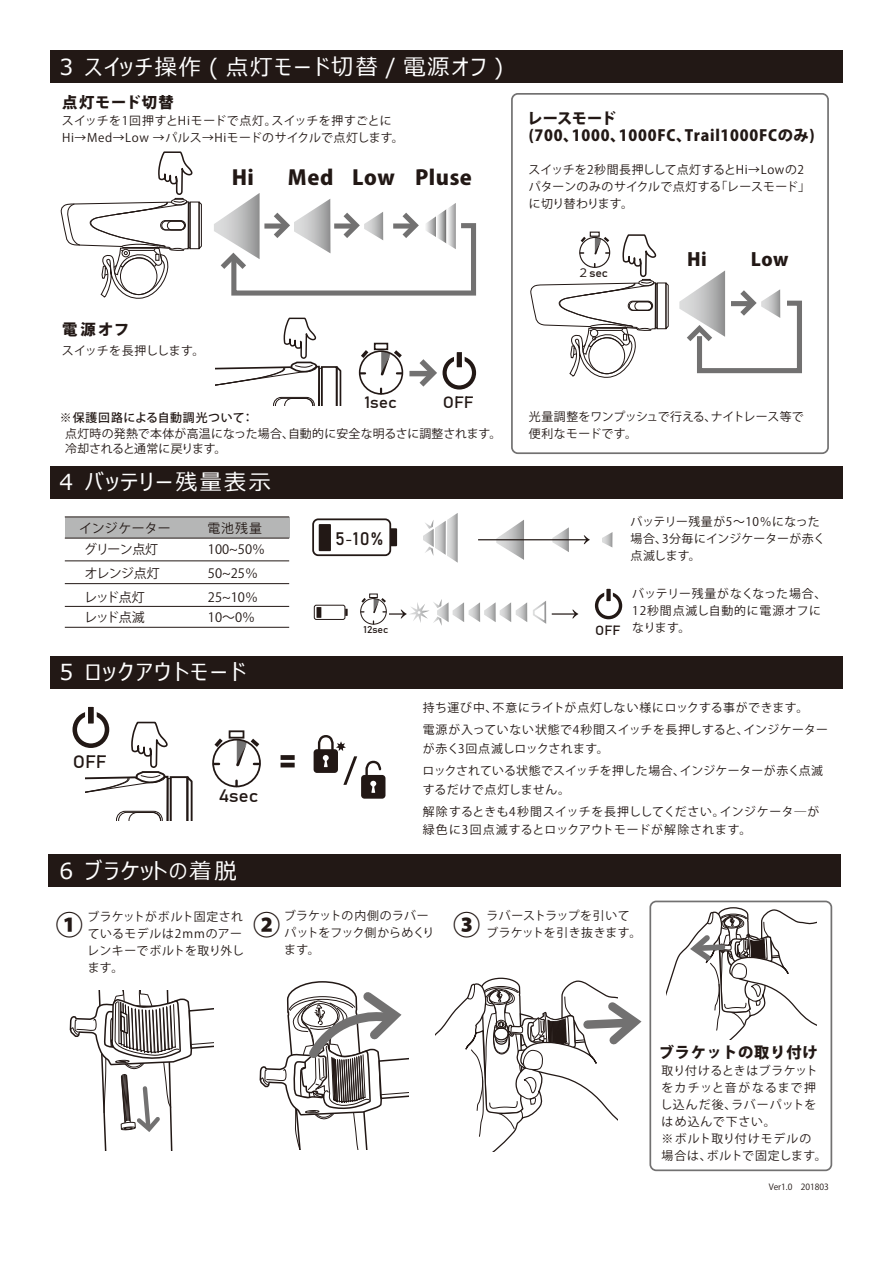
<style>
.page{position:relative;width:893px;height:1263px;background:#fff}
.page>*{position:absolute;margin:0;border:0;box-sizing:border-box;transform-origin:0 0}
.t1{font:800 27.15px "Koz Go Pr 6 N";color:#221815}
.t2{font:22.05px "Meiryo UI";letter-spacing:.1em;color:#fff}
.t3{font:800 20.25px "Koz Go Pr 6 N";letter-spacing:.025em;color:#221815;scale:1.06 1}
.t4{font:18.15px "Bahnschrift";color:#221815}
.t5{font:18px "Bahnschrift";color:#221815;scale:1.06 1}
.t6{font:800 18px "Koz Go Pr 6 N";color:#221815;scale:1.06 1}
.t7{font:16.35px "Bahnschrift";color:#221815;scale:1.06 1}
.t8{font:800 15.3px/17px "Koz Go Pr 6 N";letter-spacing:.05em;color:#221815}
.t9{font:800 15.3px "Koz Go Pro";letter-spacing:.06em;color:#221815}
.t10{font:13.35px "Bahnschrift";color:#221815;scale:1.06 1}
.t11{font:12.9px/20.9px "Koz Go Pr 6 N";color:#221815}
.t12{font:12.9px/20.9px "Koz Go Pr 6 N";letter-spacing:-.05em;color:#221815}
.t13{font:11.85px/17px "Koz Go Pr 6 N";letter-spacing:.025em;color:#221815}
.t14{font:11.85px/17px "Koz Go Pr 6 N";letter-spacing:.07em;color:#221815}
.t15{font:11.85px/17px "Koz Go Pro";letter-spacing:.04em;color:#221815}
.t16{font:11.85px/22px "Koz Go Pr 6 N";letter-spacing:.045em;color:#221815}
.t17{font:11.85px/17px "Koz Go Pr 6 N";letter-spacing:.05em;color:#221815}
.t18{font:11.85px/17px "Koz Go Pr 6 N";color:#221815}
.t19{font:11.85px/17px "Koz Go Pr 6 N";letter-spacing:.005em;color:#221815}
.t20{font:11.85px "Koz Go Pr 6 N";letter-spacing:.06em;color:#221815}
.t21{font:500 11.85px "Koz Go Pr 6 N";letter-spacing:.055em;color:#221815}
.t22{font:11.4px "Bahnschrift";color:#221815;scale:1.06 1}
.t23{font:9.9px "Bahnschrift";color:#221815;scale:1.06 1}
.t24{font:8.55px "Koz Go Pr 6 N";color:#221815}
.s1{font-family:"Koz Go Pr 6 N"}
</style>
<div class="page">
<div style="left:50px;top:50px;width:793px;height:33px;background:#221815"></div>
<div style="left:49px;top:854px;width:792px;height:33px;background:#221815"></div>
<div style="left:50px;top:466px;width:793px;height:33px;background:#221815"></div>
<div style="left:50px;top:656px;width:793px;height:33px;background:#221815"></div>
<svg style="left:602px;top:532px;width:10px;height:15px"></svg>
<div style="left:212px;top:739px;width:49px;height:48px;border:2px solid #221815;border-radius:50%"></div>
<div style="left:229px;top:730px;width:15px;height:8px;border:2px solid #221815"></div>
<svg style="left:235px;top:781px;width:3px;height:5px"></svg>
<svg style="left:236px;top:739px;width:23px;height:28px"></svg>
<div style="left:360px;top:598px;width:27px;height:27px;border:1px solid #221815;border-radius:50%"></div>
<div style="left:369px;top:593px;width:9px;height:5px;border:1px solid #221815"></div>
<svg style="left:361px;top:598px;width:5px;height:5px"></svg>
<div style="left:73px;top:711px;width:36px;height:37px;border:5px solid #221815;border-radius:50%"></div>
<div style="left:85px;top:704px;width:12px;height:22px;background:#221815;border:3px solid #fff"></div>
<div style="left:595px;top:592px;width:27px;height:27px;border:3px solid #221815;border-radius:50%"></div>
<div style="left:604px;top:587px;width:9px;height:16px;background:#221815;border:2px solid #fff"></div>
<div style="left:281px;top:755px;width:14px;height:5px;background:#221815"></div>
<hr style="left:281px;top:763px;width:14px;height:4px;background:#221815">
<svg style="left:314px;top:735px;width:71px;height:64px"></svg>
<div style="left:312px;top:518px;width:79px;height:38px;border:2px solid #221815;border-radius:5px"></div>
<svg style="left:391px;top:528px;width:6px;height:18px"></svg>
<div style="left:319px;top:524px;width:12px;height:27px;background:#221815"></div>
<div style="left:314px;top:605px;width:31px;height:15px;border:1px solid #221815;border-radius:2px"></div>
<svg style="left:345px;top:609px;width:3px;height:7px"></svg>
<div style="left:316px;top:607px;width:5px;height:11px;background:#221815"></div>
<svg style="left:423px;top:513px;width:35px;height:50px"></svg>
<svg style="left:478px;top:520px;width:112px;height:40px"></svg>
<svg style="left:373px;top:598px;width:205px;height:28px"></svg>
<svg style="left:61px;top:151px;width:141px;height:148px"></svg>
<div style="left:657px;top:282px;width:9px;height:47px;border:1px solid #221815"></div>
<svg style="left:665px;top:282px;width:4px;height:48px"></svg>
<div style="left:359px;top:350px;width:44px;height:45px;border:2px solid #221815;border-radius:50%"></div>
<div style="left:374px;top:343px;width:14px;height:7px;border:2px solid #221815"></div>
<svg style="left:361px;top:350px;width:7px;height:8px"></svg>
<svg style="left:380px;top:350px;width:22px;height:26px"></svg>
<div style="left:590px;top:232px;width:10px;height:5px;border:1px solid #221815"></div>
<svg style="left:530px;top:234px;width:127px;height:144px"></svg>
<div style="left:443px;top:356px;width:33px;height:34px;border:4px solid #221815;border-radius:50%"></div>
<div style="left:454px;top:349px;width:11px;height:21px;background:#221815;border:3px solid #fff"></div>
<div style="left:65px;top:517px;width:224px;height:21px;background:#b5b6b6"></div>
<hr style="left:65px;top:517px;width:224px;height:1px;background:#221815">
<hr style="left:65px;top:538px;width:224px;height:1px;background:#221815">
<hr style="left:65px;top:561px;width:224px;height:1px;background:#221815">
<hr style="left:65px;top:583px;width:224px;height:1px;background:#221815">
<hr style="left:65px;top:606px;width:224px;height:1px;background:#221815">
<hr style="left:65px;top:627px;width:224px;height:1px;background:#221815">
<svg style="left:414px;top:359px;width:23px;height:28px"></svg>
<div style="left:409px;top:371px;width:22px;height:5px;background:#727171"></div>
<svg style="left:679px;top:270px;width:123px;height:104px"></svg>
<svg style="left:214px;top:193px;width:263px;height:103px"></svg>
<svg style="left:216px;top:317px;width:126px;height:89px"></svg>
<div style="left:511px;top:93px;width:318px;height:361px;border:2px solid #727171;border-radius:6px"></div>
<svg style="left:667px;top:907px;width:150px;height:133px"></svg>
<svg style="left:435px;top:977px;width:207px;height:174px"></svg>
<div style="left:649px;top:900px;width:183px;height:271px;border:2px solid #727171;border-radius:6px"></div>
<svg style="left:259px;top:981px;width:149px;height:169px"></svg>
<svg style="left:69px;top:721px;width:154px;height:429px"></svg>
<h2 class="t2" style="left:59px;top:52px;width:445px">3 スイッチ操作 ( 点灯モード切替 / 電源オフ )</h2>
<p class="t9" style="left:62px;top:92px;width:113px">点灯モード切替</p>
<p class="t15" style="left:62px;top:113px;width:344px">スイッチを1回押すとHiモードで点灯。スイッチを押すごとに<br>Hi→Med→Low →パルス→Hiモードのサイクルで点灯します。</p>
<h3 class="t3" style="left:232px;top:166px;width:23px">Hi</h3>
<h3 class="t3" style="left:288px;top:166px;width:175px">Med Low Pluse</h3>
<p class="t9" style="left:62px;top:320px;width:69px">電源オフ</p>
<p class="t13" style="left:62px;top:343px;width:144px">スイッチを長押しします。</p>
<h3 class="t7" style="left:364px;top:392px;width:32px">1sec</h3>
<h3 class="t7" style="left:443px;top:392px;width:31px">OFF</h3>
<p class="t21" style="left:60px;top:410px;width:195px">※保護回路による自動調光ついて：</p>
<p class="t13" style="left:65px;top:426px;width:437px;line-height:15.3px">点灯時の発熱で本体が高温になった場合、自動的に安全な明るさに調整されます。冷却されると通常に戻ります。</p>
<h2 class="t2" style="left:59px;top:467px;width:213px">4 バッテリー残量表示</h2>
<p class="t11" style="left:84px;top:518px;width:179px;text-indent:-5px">インジケーター　　 電池残量グリーン点灯</p>
<p class="t11" style="left:208px;top:539px;width:59px">100~50％</p>
<p class="t11" style="left:85px;top:563px;width:76px">オレンジ点灯</p>
<p class="t11" style="left:208px;top:563px;width:52px">50~25％</p>
<p class="t12" style="left:84px;top:587px;width:62px">レッド点灯レッド点滅</p>
<p class="t11" style="left:208px;top:587px;width:52px;line-height:20.2px">25~10％<br>10～0％</p>
<h2 class="t2" style="left:59px;top:657px;width:188px">5 ロックアウトモード</h2>
<h3 class="t4" style="left:335px;top:527px;width:50px">5<span class="s1">-</span>10%</h3>
<p class="t23" style="left:364px;top:623px;width:25px">12sec</p>
<p class="t8" style="left:527px;top:110px;width:289px">レースモード<br>(700、1000、1000FC、Trail1000FCのみ)</p>
<p class="t13" style="left:528px;top:161px;width:283px">スイッチを2秒間長押しして点灯するとHi→Lowの2パターンのみのサイクルで点灯する「レースモード」に切り替わります。</p>
<p class="t22" style="left:577px;top:266px;width:30px"><span class="s1">２</span>sec</p>
<h3 class="t6" style="left:687px;top:249px;width:20px">Hi</h3>
<h3 class="t6" style="left:751px;top:249px;width:37px">Low</h3>
<p class="t18" style="left:529px;top:409px;width:276px">光量調整をワンプッシュで行える、ナイトレース等で便利なモードです。　</p>
<p class="t10" style="left:595px;top:621px;width:25px">OFF</p>
<p class="t13" style="left:630px;top:513px;width:196px">バッテリー残量が5～10％になった場合、3分毎にインジケーターが赤く点滅します。</p>
<p class="t17" style="left:632px;top:586px;width:195px">バッテリー残量がなくなった場合、<br>12秒間点滅し自動的に電源オフになります。</p>
<h3 class="t5" style="left:73px;top:751px;width:33px">OFF</h3>
<h3 class="t5" style="left:218px;top:784px;width:39px">4sec</h3>
<h2 class="t2" style="left:59px;top:855px;width:179px">6 ブラケットの着脱</h2>
<p class="t13" style="left:423px;top:697px;width:407px;line-height:22px">持ち運び中、不意にライトが点灯しない様にロックする事ができます。<br>電源が入っていない状態で4秒間スイッチを長押しすると、インジケーター</p>
<p class="t13" style="left:423px;top:738px;width:402px;line-height:22px">が赤く3回点滅しロックされます。<br>ロックされている状態でスイッチを押した場合、インジケーターが赤く点滅</p>
<p class="t16" style="left:423px;top:779px;width:398px">するだけで点灯しません。<br>解除するときも4秒間スイッチを長押ししてください。インジケータ―が</p>
<p class="t20" style="left:423px;top:823px;width:330px">緑色に3回点滅するとロックアウトモードが解除されます。</p>
<p class="t13" style="left:87px;top:908px;width:158px">ブラケットがボルト固定されているモデルは2mmのアーレンキーでボルトを取り外します。</p>
<p class="t19" style="left:284px;top:908px;width:152px">ブラケットの内側のラバーパットをフック側からめくります。</p>
<p class="t13" style="left:486px;top:907px;width:156px">ラバーストラップを引いてブラケットを引き抜きます。</p>
<h1 class="t1" style="left:56px;top:909px;width:29px">①</h1>
<h1 class="t1" style="left:253px;top:909px;width:29px">②</h1>
<h1 class="t1" style="left:453px;top:909px;width:29px">③</h1>
<p class="t8" style="left:659px;top:1045px;width:160px">ブラケットの取り付け</p>
<p class="t14" style="left:660px;top:1062px;width:168px">取り付けるときはブラケットをカチッと音がなるまで押し込んだ後、ラバーパットをはめ込んで下さい。<br>※ボルト取り付けモデルの<br>場合は、ボルトで固定します。</p>
<p class="t24" style="left:769px;top:1182px;width:62px">Ver1.0　201803</p>
</div>
